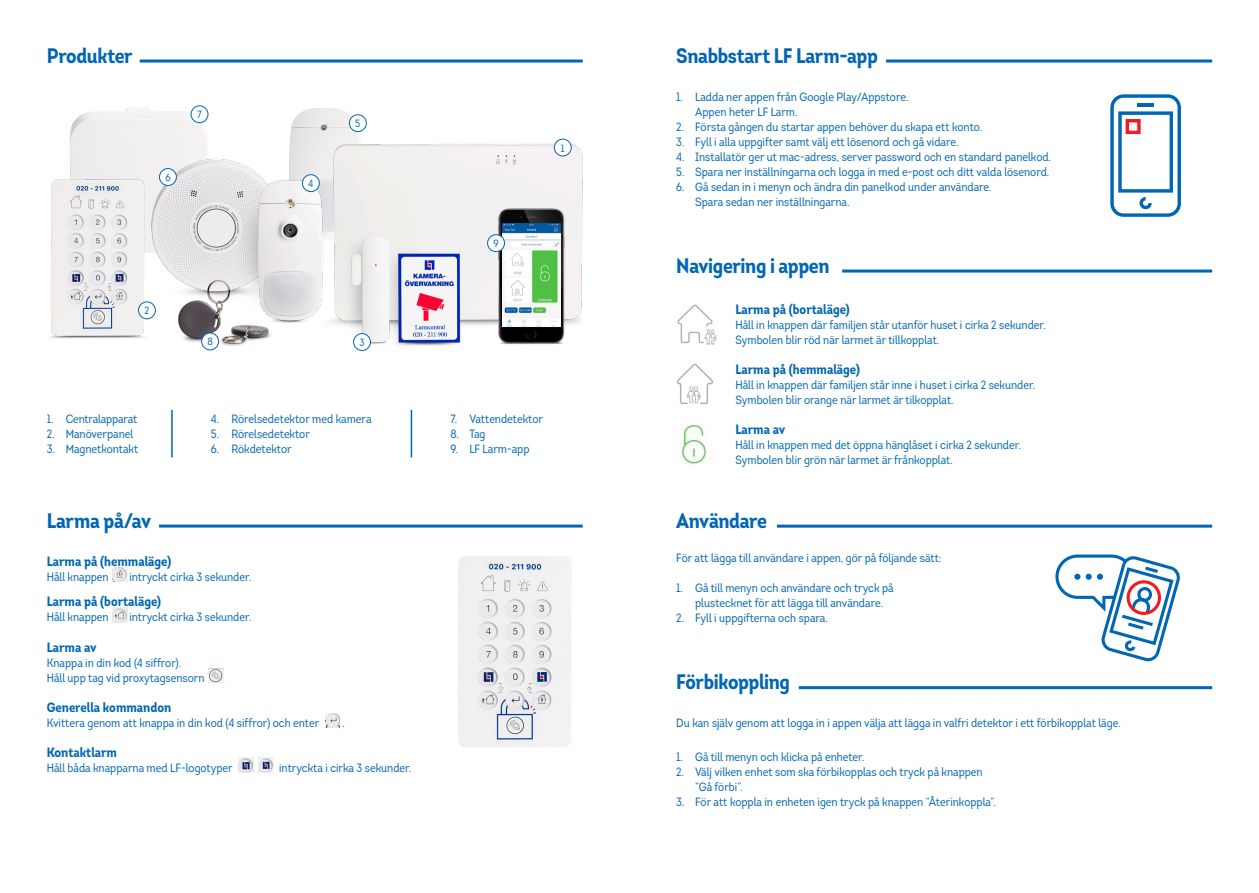
<style>
.page{position:relative;width:1259px;height:893px;background:#fff}
.page>*{position:absolute;margin:0;border:0;box-sizing:border-box;transform-origin:0 0}
.Mellanrubrik_1{font:700 21px "Intro Cond";letter-spacing:-.015em;color:#0166b3}
.Bröd_rubrik{font:700 13.5px "Intro Cond";color:#0166b3}
.Brödtext{font:12px/15px "Intro Cond";color:#0166b3}
.Ingress{font:12px "Intro Cond";color:#0166b3}
.Mellanrubrik_1-2{font:10.5px "Intro Cond";color:#0166b3}
</style>
<div class="page">
<hr style="left:171px;top:410px;width:2px;height:47px;background:#0166b3">
<hr style="left:411px;top:410px;width:1px;height:47px;background:#0166b3">
<hr style="left:140px;top:60px;width:443px;height:3px;background:#0166b3">
<hr style="left:159px;top:525px;width:424px;height:3px;background:#0166b3">
<hr style="left:886px;top:60px;width:326px;height:3px;background:#0166b3">
<hr style="left:777px;top:525px;width:435px;height:3px;background:#0166b3">
<hr style="left:842px;top:270px;width:370px;height:3px;background:#0166b3">
<hr style="left:799px;top:686px;width:413px;height:3px;background:#0166b3">
<img style="left:458px;top:556px;width:114px;height:191px">
<img style="left:238px;top:758px;width:15px;height:15px">
<img style="left:259px;top:758px;width:14px;height:15px">
<img style="left:326px;top:713px;width:14px;height:15px">
<img style="left:208px;top:669px;width:15px;height:13px">
<img style="left:112px;top:608px;width:15px;height:15px">
<img style="left:112px;top:567px;width:15px;height:15px">
<svg style="left:1055px;top:554px;width:124px;height:107px"></svg>
<img style="left:681px;top:424px;width:29px;height:40px">
<img style="left:677px;top:304px;width:39px;height:40px">
<img style="left:677px;top:364px;width:36px;height:40px">
<img style="left:292px;top:108px;width:63px;height:15px">
<div style="left:349px;top:115px;width:17px;height:17px;background:#fff;border-radius:50%"></div>
<div style="left:349px;top:114px;width:18px;height:18px;border:1px solid #0166b3;border-radius:50%"></div>
<img style="left:73px;top:107px;width:135px;height:16px">
<img style="left:49px;top:123px;width:534px;height:228px">
<div style="left:353px;top:334px;width:17px;height:16px;background:#fff;border-radius:50%"></div>
<div style="left:353px;top:333px;width:18px;height:18px;border:1px solid #0166b3;border-radius:50%"></div>
<div style="left:554px;top:139px;width:17px;height:17px;background:#fff;border-radius:50%"></div>
<div style="left:554px;top:139px;width:17px;height:17px;border:1px solid #0166b3;border-radius:50%"></div>
<div style="left:191px;top:106px;width:17px;height:17px;background:#fff;border-radius:50%"></div>
<div style="left:191px;top:105px;width:17px;height:18px;border:1px solid #0166b3;border-radius:50%"></div>
<div style="left:202px;top:333px;width:17px;height:17px;background:#fff;border-radius:50%"></div>
<div style="left:201px;top:333px;width:18px;height:17px;border:1px solid #0166b3;border-radius:50%"></div>
<div style="left:159px;top:169px;width:17px;height:16px;background:#fff;border-radius:50%"></div>
<div style="left:159px;top:168px;width:18px;height:18px;border:1px solid #0166b3;border-radius:50%"></div>
<div style="left:302px;top:175px;width:17px;height:17px;background:#fff;border-radius:50%"></div>
<div style="left:302px;top:174px;width:18px;height:18px;border:1px solid #0166b3;border-radius:50%"></div>
<div style="left:138px;top:302px;width:17px;height:17px;background:#fff;border-radius:50%"></div>
<div style="left:138px;top:301px;width:18px;height:18px;border:1px solid #0166b3;border-radius:50%"></div>
<img style="left:496px;top:208px;width:69px;height:137px">
<img style="left:502px;top:224px;width:58px;height:103px">
<div style="left:487px;top:235px;width:17px;height:17px;background:#fff;border-radius:50%"></div>
<div style="left:487px;top:234px;width:18px;height:18px;border:1px solid #0166b3;border-radius:50%"></div>
<svg style="left:1110px;top:94px;width:71px;height:123px"></svg>
<p class="Mellanrubrik_1" style="left:47px;top:42px;width:87px">Produkter</p>
<p class="Mellanrubrik_1-2" style="left:165px;top:171px;width:7px">6</p>
<p class="Mellanrubrik_1-2" style="left:197px;top:108px;width:6px">7</p>
<p class="Mellanrubrik_1-2" style="left:308px;top:177px;width:7px">4</p>
<p class="Mellanrubrik_1-2" style="left:355px;top:117px;width:7px">5</p>
<p class="Mellanrubrik_1-2" style="left:145px;top:304px;width:6px">2</p>
<p class="Ingress" style="left:47px;top:412px;width:8px">1.</p>
<p class="Ingress" style="left:47px;top:427px;width:9px">2.</p>
<p class="Ingress" style="left:47px;top:442px;width:10px">3.</p>
<p class="Ingress" style="left:66px;top:412px;width:73px">Centralapparat</p>
<p class="Ingress" style="left:66px;top:427px;width:69px">Manöverpanel</p>
<p class="Ingress" style="left:66px;top:442px;width:74px">Magnetkontakt</p>
<p class="Mellanrubrik_1" style="left:47px;top:507px;width:106px">Larma på/av</p>
<p class="Mellanrubrik_1-2" style="left:207px;top:335px;width:7px">8</p>
<p class="Mellanrubrik_1-2" style="left:359px;top:336px;width:7px">3</p>
<p class="Ingress" style="left:211px;top:412px;width:10px">4.</p>
<p class="Ingress" style="left:211px;top:427px;width:10px">5.</p>
<p class="Ingress" style="left:211px;top:442px;width:10px">6.</p>
<p class="Ingress" style="left:231px;top:412px;width:142px">Rörelsedetektor med kamera</p>
<p class="Ingress" style="left:231px;top:427px;width:80px">Rörelsedetektor</p>
<p class="Ingress" style="left:231px;top:442px;width:62px">Rökdetektor</p>
<p class="Bröd_rubrik" style="left:47px;top:553px;width:126px">Larma på (hemmaläge)</p>
<p class="Brödtext" style="left:47px;top:570px;width:63px">Håll knappen</p>
<p class="Brödtext" style="left:129px;top:570px;width:124px">intryckt cirka 3 sekunder.</p>
<p class="Bröd_rubrik" style="left:47px;top:593px;width:116px">Larma på (bortaläge)</p>
<p class="Brödtext" style="left:47px;top:610px;width:63px">Håll knappen</p>
<p class="Brödtext" style="left:129px;top:610px;width:124px">intryckt cirka 3 sekunder.</p>
<p class="Bröd_rubrik" style="left:47px;top:638px;width:51px">Larma av</p>
<p class="Brödtext" style="left:47px;top:655px;width:136px">Knappa in din kod (4 siffror).</p>
<p class="Brödtext" style="left:47px;top:670px;width:159px">Håll upp tag vid proxytagsensorn</p>
<p class="Brödtext" style="left:223px;top:670px;width:4px">.</p>
<p class="Bröd_rubrik" style="left:47px;top:698px;width:126px">Generella kommandon</p>
<p class="Brödtext" style="left:47px;top:715px;width:274px">Kvittera genom att knappa in din kod (4 siffror) och enter</p>
<p class="Brödtext" style="left:342px;top:715px;width:4px">.</p>
<p class="Bröd_rubrik" style="left:47px;top:743px;width:72px">Kontaktlarm</p>
<p class="Brödtext" style="left:47px;top:760px;width:187px">Håll båda knapparna med LF-logotyper</p>
<p class="Brödtext" style="left:279px;top:760px;width:134px">intryckta i cirka 3 sekunder.</p>
<p class="Mellanrubrik_1-2" style="left:493px;top:237px;width:7px">9</p>
<p class="Mellanrubrik_1-2" style="left:561px;top:141px;width:5px">1</p>
<p class="Ingress" style="left:450px;top:412px;width:8px">7.</p>
<p class="Ingress" style="left:450px;top:427px;width:10px">8.</p>
<p class="Ingress" style="left:450px;top:442px;width:9px">9.</p>
<p class="Ingress" style="left:469px;top:412px;width:75px">Vattendetektor</p>
<p class="Ingress" style="left:469px;top:427px;width:18px">Tag</p>
<p class="Ingress" style="left:469px;top:442px;width:62px">LF Larm-app</p>
<p class="Mellanrubrik_1" style="left:676px;top:42px;width:203px">Snabbstart LF Larm-app</p>
<p class="Ingress" style="left:676px;top:89px;width:8px">1.</p>
<p class="Ingress" style="left:676px;top:119px;width:9px">2.</p>
<p class="Ingress" style="left:676px;top:134px;width:10px">3.</p>
<p class="Ingress" style="left:676px;top:149px;width:10px">4.</p>
<p class="Ingress" style="left:676px;top:164px;width:10px">5.</p>
<p class="Ingress" style="left:676px;top:179px;width:10px">6.</p>
<p class="Brödtext" style="left:695px;top:89px;width:215px">Ladda ner appen från Google Play/Appstore.<br>Appen heter LF Larm.</p>
<p class="Brödtext" style="left:695px;top:119px;width:289px">Första gången du startar appen behöver du skapa ett konto.</p>
<p class="Brödtext" style="left:695px;top:134px;width:265px">Fyll i alla uppgifter samt välj ett lösenord och gå vidare.</p>
<p class="Brödtext" style="left:695px;top:149px;width:357px">Installatör ger ut mac-adress, server password och en standard panelkod.</p>
<p class="Brödtext" style="left:695px;top:164px;width:356px">Spara ner inställningarna och logga in med e-post och ditt valda lösenord.</p>
<p class="Brödtext" style="left:695px;top:179px;width:298px">Gå sedan in i menyn och ändra din panelkod under användare.<br>Spara sedan ner inställningarna.</p>
<p class="Mellanrubrik_1" style="left:676px;top:252px;width:155px">Navigering i appen</p>
<p class="Bröd_rubrik" style="left:735px;top:301px;width:116px">Larma på (bortaläge)</p>
<p class="Brödtext" style="left:735px;top:317px;width:312px">Håll in knappen där familjen står utanför huset i cirka 2 sekunder.<br>Symbolen blir röd när larmet är tillkopplat.</p>
<p class="Bröd_rubrik" style="left:735px;top:361px;width:126px">Larma på (hemmaläge)</p>
<p class="Brödtext" style="left:735px;top:377px;width:301px">Håll in knappen där familjen står inne i huset i cirka 2 sekunder.</p>
<p class="Brödtext" style="left:735px;top:392px;width:220px">Symbolen blir orange när larmet är tilkopplat.</p>
<p class="Bröd_rubrik" style="left:735px;top:421px;width:51px">Larma av</p>
<p class="Brödtext" style="left:735px;top:437px;width:287px">Håll in knappen med det öppna hänglåset i cirka 2 sekunder.</p>
<p class="Brödtext" style="left:735px;top:452px;width:219px">Symbolen blir grön när larmet är frånkopplat.</p>
<p class="Mellanrubrik_1" style="left:676px;top:507px;width:92px">Användare</p>
<p class="Brödtext" style="left:676px;top:550px;width:267px">För att lägga till användare i appen, gör på följande sätt:</p>
<p class="Ingress" style="left:676px;top:580px;width:8px">1.</p>
<p class="Ingress" style="left:676px;top:610px;width:9px">2.</p>
<p class="Brödtext" style="left:695px;top:580px;width:200px">Gå till menyn och användare och tryck på plustecknet för att lägga till användare.</p>
<p class="Brödtext" style="left:695px;top:610px;width:134px">Fyll i uppgifterna och spara.</p>
<p class="Mellanrubrik_1" style="left:676px;top:668px;width:115px">Förbikoppling</p>
<p class="Brödtext" style="left:676px;top:716px;width:446px">Du kan själv genom att logga in i appen välja att lägga in valfri detektor i ett förbikopplat läge.</p>
<p class="Ingress" style="left:676px;top:749px;width:8px">1.</p>
<p class="Ingress" style="left:676px;top:764px;width:9px">2.</p>
<p class="Ingress" style="left:676px;top:794px;width:10px">3.</p>
<p class="Brödtext" style="left:695px;top:749px;width:171px">Gå till menyn och klicka på enheter.</p>
<p class="Brödtext" style="left:695px;top:764px;width:289px">Välj vilken enhet som ska förbikopplas och tryck på knappen ”Gå förbi”.</p>
<p class="Brödtext" style="left:695px;top:794px;width:302px">För att koppla in enheten igen tryck på knappen ”Återinkoppla”.</p>
</div>
